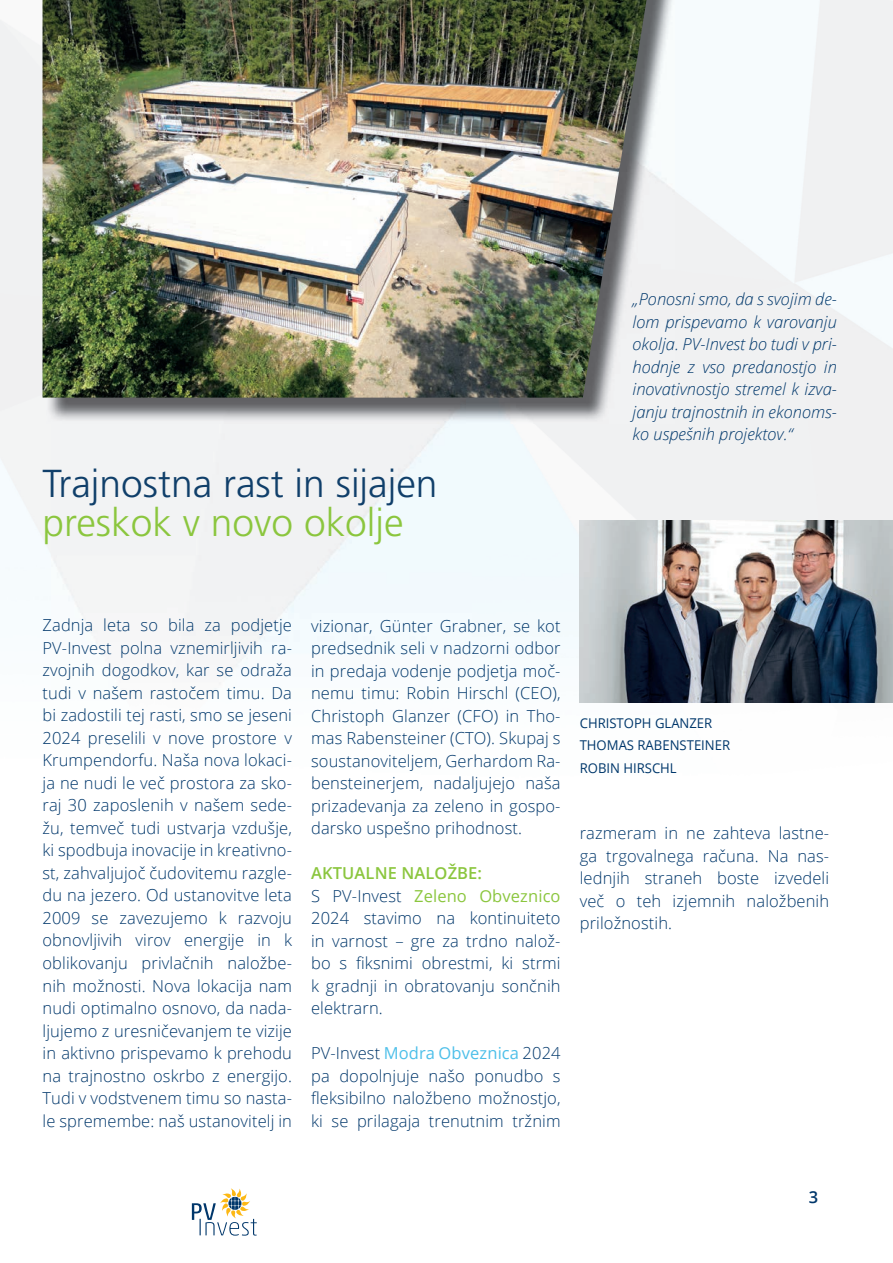
<style>
.page{position:relative;width:893px;height:1263px;background:#fff}
.page>*{position:absolute;margin:0;border:0;box-sizing:border-box;transform-origin:0 0}
.t1{font:300 39px "Frutiger LT Pro";color:#103f6a}
.t2{font:300 39px "Frutiger LT Pro";color:#8bc63e}
.t3{font:300 16.5px/22.5px "Open Sans";letter-spacing:.005em;color:#00376b;text-align:justify}
.t4{font:italic 300 16.5px/22.5px "Open Sans";color:#00376b;text-align:justify}
.t5{font:600 16.5px "Open Sans";color:#00376b}
.t6{font:13.5px/22.5px "Open Sans";color:#00376b}
.s1{font-weight:600;color:#8bc63e}
.s2{font-weight:400;color:#8bc63e}
.s3{font-weight:400;color:#4dbfe9}
</style>
<div class="page">
<svg style="left:192px;top:1188px;width:65px;height:47px"></svg>
<img style="left:0;top:0;width:52px;height:557px">
<img style="left:631px;top:0;width:262px;height:703px">
<div style="left:52px;top:423px;width:579px;height:280px;background:#f2f9f9"></div>
<img style="left:46px;top:0;width:629px;height:423px">
<img style="left:43px;top:0;width:603px;height:398px">
<img style="left:580px;top:520px;width:313px;height:182px">
<h1 class="t1" style="left:43px;top:461px;width:397px">Trajnostna rast in sijajen</h1>
<h1 class="t2" style="left:43px;top:500px;width:363px">preskok v novo okolje</h1>
<p class="t4" style="left:632px;top:287px;width:206px">„Ponosni smo, da s svojim de&shy;lom prispevamo k varovanju okolja. PV-Invest bo tudi v pri&shy;hodnje z vso predanostjo in inovativnostjo stremel k izva&shy;janju trajnostnih in ekonoms&shy;ko uspešnih projektov.“</p>
<p class="t3" style="left:43px;top:614px;width:251px">Zadnja leta so bila za podjetje PV-Invest polna vznemirljivih ra&shy;zvojnih dogodkov, kar se odraža tudi v našem rastočem timu. Da bi zadostili tej rasti, smo se jeseni 2024 preselili v nove prostore v Krumpendorfu. Naša nova lokaci&shy;ja ne nudi le več prostora za sko&shy;raj 30 zaposlenih v našem sede&shy;žu, temveč tudi ustvarja vzdušje, ki spodbuja inovacije in kreativno&shy;st, zahvaljujoč čudovitemu razgle&shy;du na jezero. Od ustanovitve leta 2009 se zavezujemo k razvoju obnovljivih virov energije in k oblikovanju privlačnih naložbe&shy;nih možnosti. Nova lokacija nam nudi optimalno osnovo, da nada&shy;ljujemo z uresničevanjem te vizije in aktivno prispevamo k prehodu na trajnostno oskrbo z energijo.<br>Tudi v vodstvenem timu so nasta&shy;le spremembe: naš ustanovitelj in</p>
<p class="t3" style="left:311px;top:614px;width:251px">vizionar, Günter Grabner, se kot predsednik seli v nadzorni odbor in predaja vodenje podjetja moč&shy;nemu timu: Robin Hirschl (CEO), Christoph Glanzer (CFO) in Tho&shy;mas Rabensteiner (CTO). Skupaj s soustanoviteljem, Gerhardom Ra&shy;bensteinerjem, nadaljujejo naša prizadevanja za zeleno in gospo&shy;darsko uspešno prihodnost.</p>
<p class="t3" style="left:311px;top:861px;width:251px;text-align:left"><span class="s1">AKTUALNE NALOŽBE:<br></span>S PV-Invest <span class="s2">Zeleno Obveznico<br></span>2024 stavimo na kontinuiteto in varnost – gre za trdno nalož&shy;bo s fiksnimi obrestmi, ki strmi k gradnji in obratovanju sončnih elektrarn.</p>
<p class="t3" style="left:311px;top:1041px;width:251px">PV-Invest <span class="s3">Modra Obveznica</span> 2024 pa dopolnjuje našo ponudbo s fleksibilno naložbeno možnostjo, ki se prilagaja trenutnim tržnim</p>
<p class="t6" style="left:580px;top:711px;width:152px">CHRISTOPH GLANZER<br>THOMAS RABENSTEINER<br>ROBIN HIRSCHL</p>
<p class="t3" style="left:580px;top:821px;width:251px">razmeram in ne zahteva lastne&shy;ga trgovalnega računa. Na nas&shy;lednjih straneh boste izvedeli več o teh izjemnih naložbenih priložnostih.</p>
<p class="t5" style="left:809px;top:1186px;width:11px">3</p>
</div>
